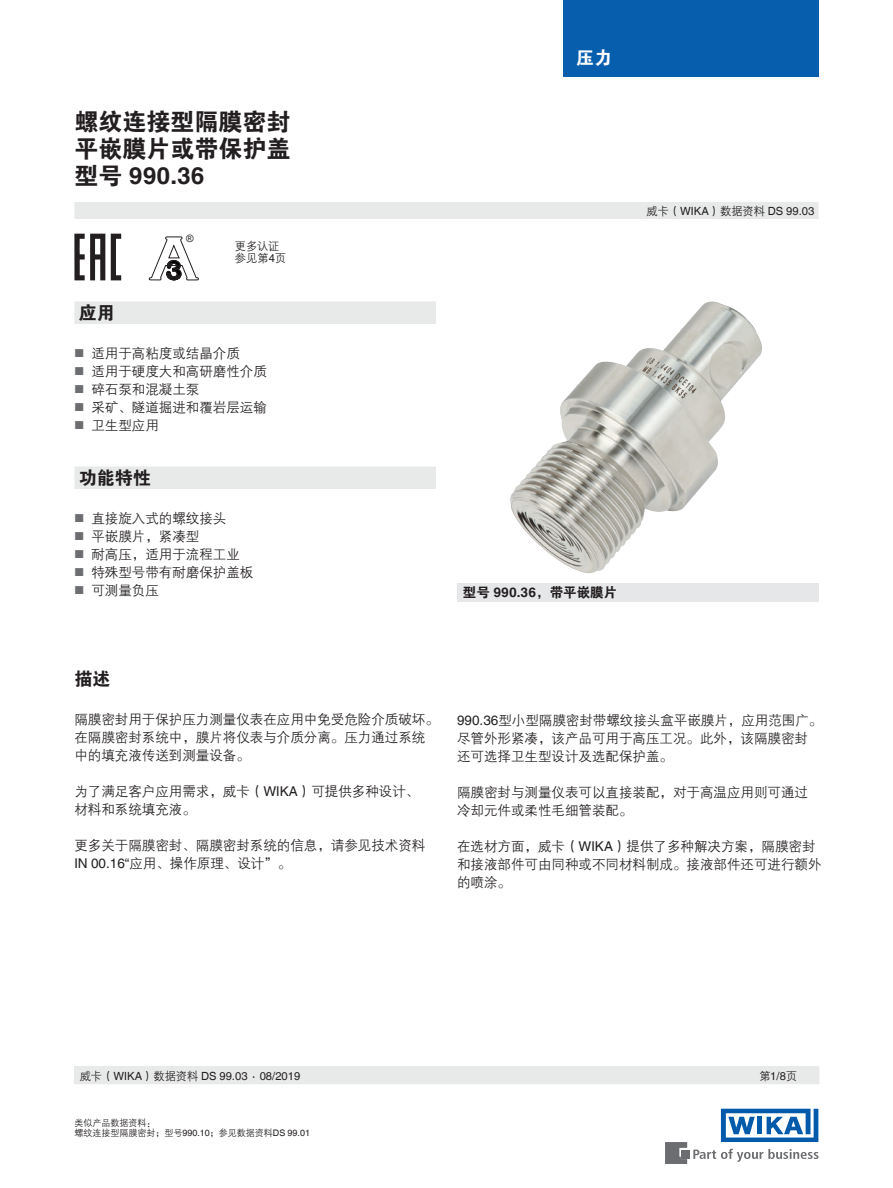
<style>
.page{position:relative;width:893px;height:1188px;background:#fff}
.page>*{position:absolute;margin:0;border:0;box-sizing:border-box;transform-origin:0 0}
.t1{font:24px/27px "FZDHTJW GB1 0";color:#231f20}
.t2{font:700 24px "Helvetica World";color:#231f20}
.t3{font:18px "FZDHTJW GB1 0";color:#231f20}
.t4{font:18px "FZDHTJW GB1 0";color:#fff}
.t5{font:13.5px/18px "FZZDXJW GB1 0";color:#231f20}
.t6{font:13.5px "FZDHTJW GB1 0";color:#231f20}
.t7{font:11.25px "Helvetica World";color:#231f20}
.t8{font:11.25px/12.3px "FZZDXJW GB1 0";letter-spacing:-.02em;color:#231f20}
.t9{font:10.2px "Arial";color:#231f20}
.t10{font:9px/10.5px "FZZDXJW GB1 0";color:#231f20}
.s1{font-family:"FZDHTJW GB1 0";font-weight:400}
.s2{font-family:"Helvetica World"}
.s3{font-family:"Helvetica World";font-size:11.55px;color:#6c6d70}
.s4{font-family:"FZZDXJW GB1 0"}
.s5{font-family:"Helvetica World";font-weight:700}
</style>
<div class="page">
<svg style="left:693px;top:1149px;width:126px;height:13px"></svg>
<div style="left:682px;top:1150px;width:8px;height:8px;background:#6c6d70"></div>
<svg style="left:665px;top:1142px;width:22px;height:22px"></svg>
<svg style="left:721px;top:1109px;width:97px;height:33px"></svg>
<div style="left:563px;top:0;width:256px;height:77px;background:#065ead"></div>
<div style="left:74px;top:202px;width:745px;height:17px;background:#e8eae9"></div>
<div style="left:74px;top:1066px;width:745px;height:18px;background:#e8eae9"></div>
<div style="left:74px;top:301px;width:362px;height:23px;background:#e8eae9"></div>
<div style="left:74px;top:466px;width:362px;height:23px;background:#e8eae9"></div>
<div style="left:458px;top:583px;width:361px;height:18px;background:#e6e7e9"></div>
<img style="left:510px;top:301px;width:252px;height:272px">
<svg style="left:111px;top:234px;width:10px;height:46px"></svg>
<svg style="left:74px;top:234px;width:31px;height:46px"></svg>
<svg style="left:149px;top:237px;width:50px;height:43px"></svg>
<h1 class="t1" style="left:74px;top:108px;width:217px">螺纹连接型隔膜密封平嵌膜片或带保护盖</h1>
<h1 class="t2" style="left:74px;top:161px;width:132px"><span class="s1">型号</span> 990.36</h1>
<p class="t9" style="left:186px;top:232px;width:9px">®</p>
<p class="t8" style="left:235px;top:241px;width:53px">更多认证参见第<span class="s2">4</span>页</p>
<h2 class="t3" style="left:79px;top:303px;width:38px">应用</h2>
<p class="t5" style="left:74px;top:345px;width:167px"><span class="s3">■</span> 适用于高粘度或结晶介质</p>
<p class="t5" style="left:74px;top:363px;width:194px"><span class="s3">■</span> 适用于硬度大和高研磨性介质</p>
<p class="t5" style="left:74px;top:381px;width:127px"><span class="s3">■</span> 碎石泵和混凝土泵</p>
<p class="t5" style="left:74px;top:399px;width:194px"><span class="s3">■</span> 采矿、隧道掘进和覆岩层运输</p>
<p class="t5" style="left:74px;top:417px;width:86px"><span class="s3">■</span> 卫生型应用</p>
<h2 class="t3" style="left:79px;top:468px;width:74px">功能特性</h2>
<p class="t5" style="left:74px;top:510px;width:154px"><span class="s3">■</span> 直接旋入式的螺纹接头</p>
<p class="t5" style="left:74px;top:528px;width:127px"><span class="s3">■</span> 平嵌膜片，紧凑型</p>
<p class="t5" style="left:74px;top:546px;width:167px"><span class="s3">■</span> 耐高压，适用于流程工业</p>
<p class="t5" style="left:74px;top:564px;width:181px"><span class="s3">■</span> 特殊型号带有耐磨保护盖板</p>
<p class="t5" style="left:74px;top:582px;width:86px"><span class="s3">■</span> 可测量负压</p>
<h2 class="t4" style="left:576px;top:48px;width:37px">压力</h2>
<p class="t7" style="left:646px;top:204px;width:169px"><span class="s4">威卡（</span>WIKA<span class="s4">）数据资料</span> DS 99.03</p>
<p class="t6" style="left:463px;top:585px;width:156px">型号 <span class="s5">990.36</span>，带平嵌膜片</p>
<h2 class="t3" style="left:74px;top:669px;width:37px">描述</h2>
<p class="t5" style="left:74px;top:711px;width:366px">隔膜密封用于保护压力测量仪表在应用中免受危险介质破坏。在隔膜密封系统中，膜片将仪表与介质分离。压力通过系统中的填充液传送到测量设备。</p>
<p class="t5" style="left:74px;top:783px;width:346px">为了满足客户应用需求，威卡（<span class="s2">WIKA</span>）可提供多种设计、材料和系统填充液。</p>
<p class="t5" style="left:74px;top:837px;width:352px">更多关于隔膜密封、隔膜密封系统的信息，请参见技术资料<br><span class="s2">IN 00.16“</span>应用、操作原理、设计”。</p>
<p class="t5" style="left:457px;top:712px;width:367px"><span class="s2">990.36</span>型小型隔膜密封带螺纹接头盒平嵌膜片，应用范围广。尽管外形紧凑，该产品可用于高压工况。此外，该隔膜密封还可选择卫生型设计及选配保护盖。</p>
<p class="t5" style="left:457px;top:784px;width:352px">隔膜密封与测量仪表可以直接装配，对于高温应用则可通过冷却元件或柔性毛细管装配。</p>
<p class="t5" style="left:457px;top:838px;width:366px">在选材方面，威卡（<span class="s2">WIKA</span>）提供了多种解决方案，隔膜密封和接液部件可由同种或不同材料制成。接液部件还可进行额外的喷涂。</p>
<p class="t7" style="left:80px;top:1069px;width:222px"><span class="s4">威卡（</span>WIKA<span class="s4">）数据资料</span> DS 99.03 ∙ 08/2019</p>
<p class="t10" style="left:74px;top:1118px;width:237px">类似产品数据资料：<br>螺纹连接型隔膜密封；型号<span class="s2">990.10</span>；参见数据资料<span class="s2">DS 99.01</span></p>
<p class="t7" style="left:759px;top:1069px;width:39px"><span class="s4">第</span>1/8<span class="s4">页</span></p>
</div>
